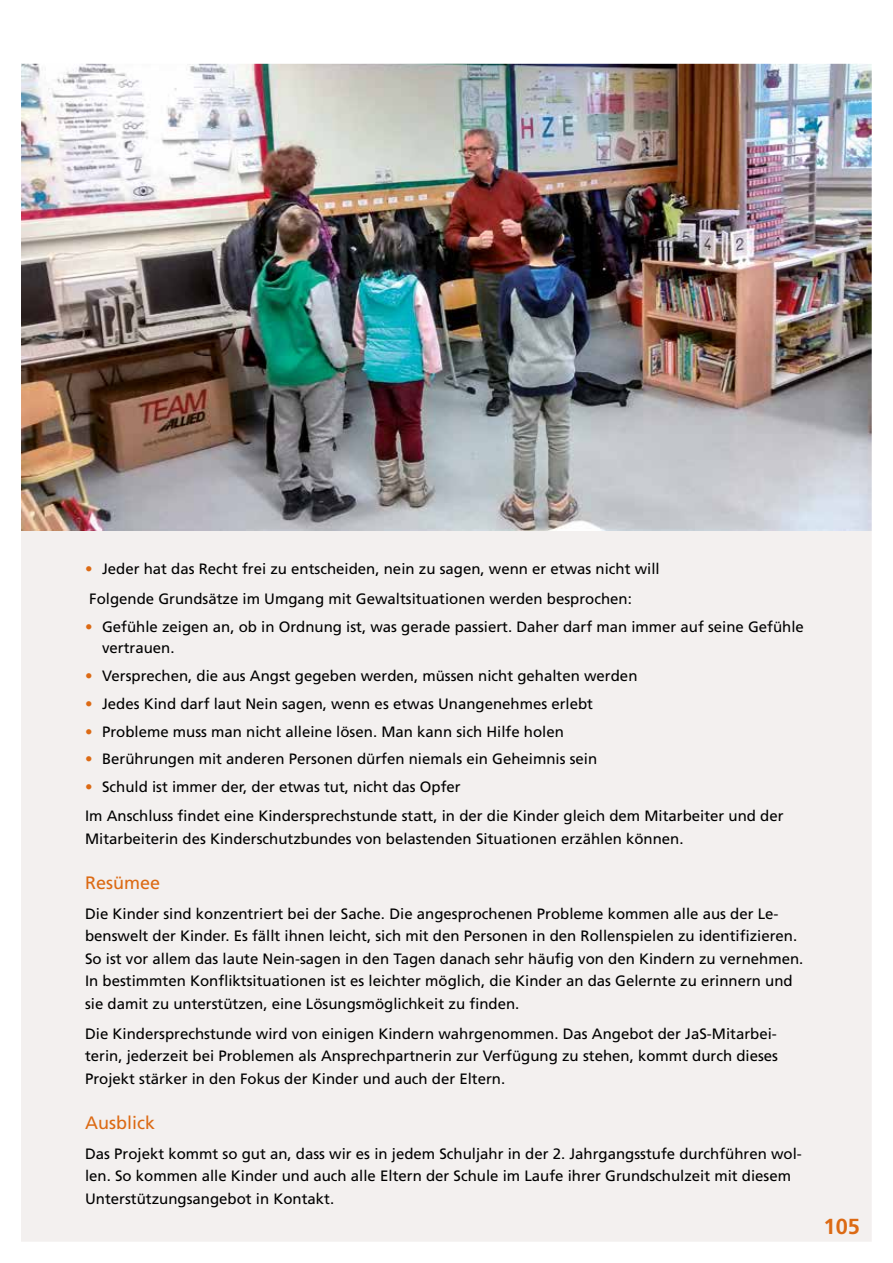
<style>
.page{position:relative;width:893px;height:1263px;background:#fff}
.page>*{position:absolute;margin:0;border:0;box-sizing:border-box;transform-origin:0 0}
.t1{font:700 21.75px "Frutiger";color:#dc6a14}
.t2{font:18px "Frutiger";color:#dc6a14}
.t3{font:15px/22.5px "Frutiger";color:#000}
.s1{font-weight:700;color:#dc6a14}
</style>
<div class="page">
<img style="left:21px;top:63px;width:851px;height:1179px">
<p class="t3" style="left:85px;top:554px;width:576px;line-height:29.5px"><span class="s1">•</span> Jeder hat das Recht frei zu entscheiden, nein zu sagen, wenn er etwas nicht will<br>Folgende Grundsätze im Umgang mit Gewaltsituationen werden besprochen:</p>
<p class="t3" style="left:102px;top:615px;width:703px;line-height:21.8px;text-indent:-17px"><span class="s1">•</span> Gefühle zeigen an, ob in Ordnung ist, was gerade passiert. Daher darf man immer auf seine Gefühle vertrauen.</p>
<p class="t3" style="left:85px;top:664px;width:554px"><span class="s1">•</span> Versprechen, die aus Angst gegeben werden, müssen nicht gehalten werden</p>
<p class="t3" style="left:85px;top:692px;width:509px"><span class="s1">•</span> Jedes Kind darf laut Nein sagen, wenn es etwas Unangenehmes erlebt</p>
<p class="t3" style="left:85px;top:720px;width:480px"><span class="s1">•</span> Probleme muss man nicht alleine lösen. Man kann sich Hilfe holen</p>
<p class="t3" style="left:85px;top:748px;width:514px"><span class="s1">•</span> Berührungen mit anderen Personen dürfen niemals ein Geheimnis sein</p>
<p class="t3" style="left:85px;top:772px;width:700px;line-height:29.2px"><span class="s1">•</span> Schuld ist immer der, der etwas tut, nicht das Opfer<br>Im Anschluss findet eine Kindersprechstunde statt, in der die Kinder gleich dem Mitarbeiter und der</p>
<p class="t3" style="left:85px;top:827px;width:600px">Mitarbeiterin des Kinderschutzbundes von belastenden Situationen erzählen können.</p>
<p class="t2" style="left:85px;top:872px;width:77px">Resümee</p>
<p class="t3" style="left:85px;top:902px;width:720px">Die Kinder sind konzentriert bei der Sache. Die angesprochenen Probleme kommen alle aus der Le&shy;benswelt der Kinder. Es fällt ihnen leicht, sich mit den Personen in den Rollenspielen zu identifizieren.<br>So ist vor allem das laute Nein-sagen in den Tagen danach sehr häufig von den Kindern zu vernehmen.<br>In bestimmten Konfliktsituationen ist es leichter möglich, die Kinder an das Gelernte zu erinnern und sie damit zu unterstützen, eine Lösungsmöglichkeit zu finden.</p>
<p class="t3" style="left:85px;top:1022px;width:694px;text-align:justify">Die Kindersprechstunde wird von einigen Kindern wahrgenommen. Das Angebot der JaS-Mitarbei&shy;terin, jederzeit bei Problemen als Ansprechpartnerin zur Verfügung zu stehen, kommt durch dieses Projekt stärker in den Fokus der Kinder und auch der Eltern.</p>
<p class="t2" style="left:85px;top:1112px;width:72px">Ausblick</p>
<p class="t3" style="left:85px;top:1142px;width:718px">Das Projekt kommt so gut an, dass wir es in jedem Schuljahr in der 2. Jahrgangsstufe durchführen wol&shy;len. So kommen alle Kinder und auch alle Eltern der Schule im Laufe ihrer Grundschulzeit mit diesem<br>Unterstützungsangebot in Kontakt.</p>
<h1 class="t1" style="left:824px;top:1213px;width:38px">105</h1>
</div>
